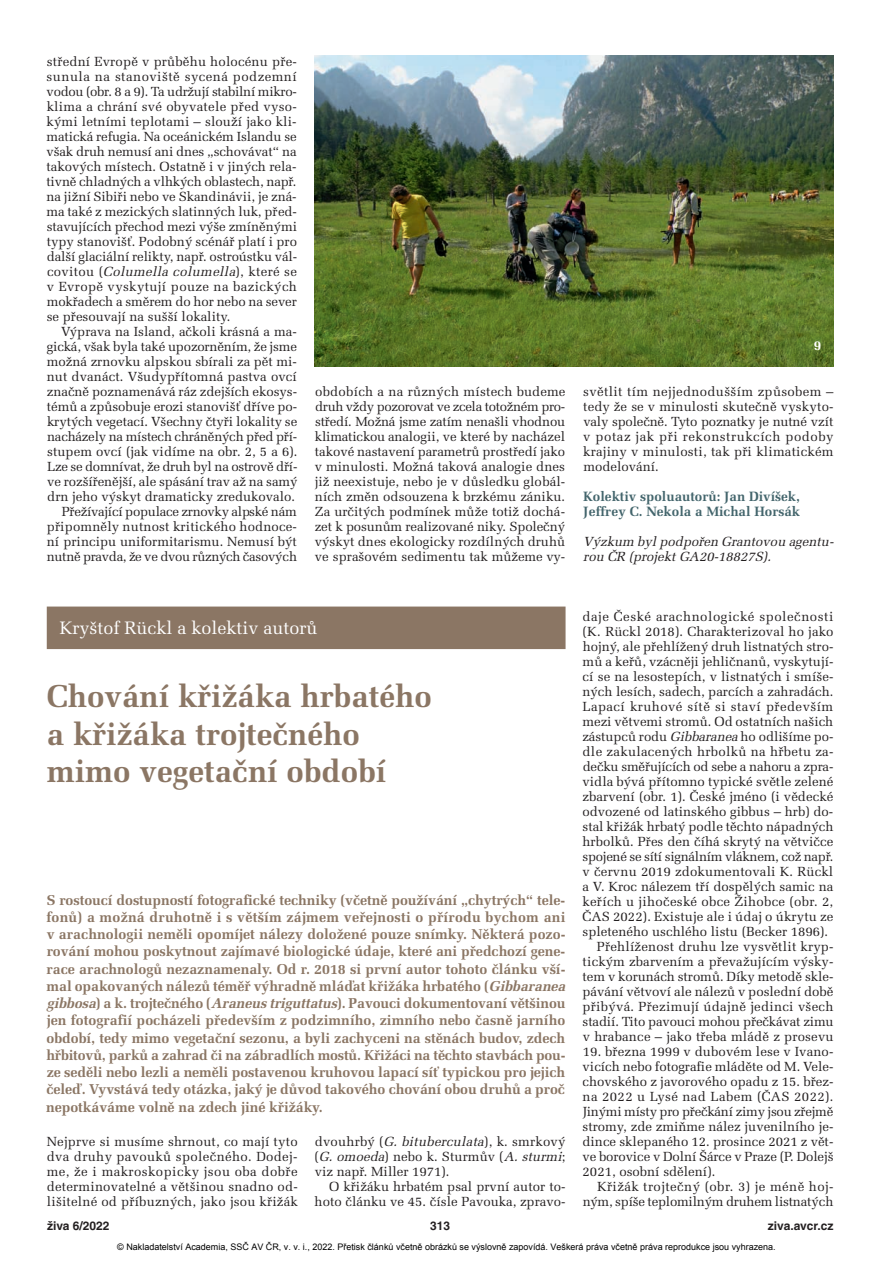
<style>
.page{position:relative;width:893px;height:1263px;background:#fff}
.page>*{position:absolute;margin:0;border:0;box-sizing:border-box;transform-origin:0 0}
.t1{font:700 31.5px/37.5px "Melior CE";color:#8b7664}
.t2{font:18px "Melior CE";color:#fff}
.t3{font:700 14.25px/17.2px "Melior CE";letter-spacing:-.005em;color:#8b7664}
.t4{font:700 13.5px/15px "Melior CE";color:#43656c}
.t5{font:700 13.5px "Melior CE";color:#fff}
.t6{font:13.2px/15px "Melior CE";color:#231f20;text-align:justify}
.t7{font:13.2px/15px "Melior CE";letter-spacing:-.02em;color:#231f20;text-align:right}
.t8{font:13.2px "Melior CE";letter-spacing:.02em;color:#231f20}
.t9{font:italic 13.2px/15px "Melior CE";color:#231f20}
.t10{font:13.2px "Melior CE";letter-spacing:.04em;color:#231f20}
.t11{font:13.2px "Melior CE";letter-spacing:.035em;color:#231f20}
.t12{font:700 12px "Helvetica CE";color:#231f20}
.t13{font:9px "Arial";color:#000}
.s1{font-style:italic}
</style>
<div class="page">
<div style="left:47px;top:606px;width:519px;height:43px;background:#8b7664"></div>
<img style="left:315px;top:55px;width:518px;height:311px">
<p class="t6" style="left:46px;top:56px;width:252px">střední Evropě v průběhu holocénu pře&shy;sunula na stanoviště sycená podzemní vodou (obr. 8 a 9). Ta udržují stabilní mikro - klima a chrání své obyvatele před vyso&shy;kými letními teplotami – slouží jako kli&shy;matická refugia. Na oceánickém Islandu se však druh nemusí ani dnes „schovávat“ na takových místech. Ostatně i v jiných rela&shy;tivně chladných a vlhkých oblastech, např. na jižní Sibiři nebo ve Skandinávii, je zná&shy;ma také z mezických slatinných luk, před&shy;stavujících přechod mezi výše zmíněnými typy stanovišť. Podobný scénář platí i pro další glaciální relikty, např. ostroústku vál&shy;c o v i t o u ( <span class="s1">Columella columella</span>) , k t e r é s e v Evropě vyskytují pouze na bazických mokřadech a směrem do hor nebo na sever se přesouvají na sušší lokality.</p>
<p class="t6" style="left:47px;top:326px;width:252px;text-align:right">Výprava na Island, ačkoli krásná a ma&shy;gická, však byla také upozorněním, že jsme možná zrnovku alpskou sbírali za pět mi - nut dvanáct. Všudypřítomná pastva ovcí značně poznamenává ráz zdejších ekosys - témů a způsobuje erozi stanovišť dříve po - krytých vegetací. Všechny čtyři lokality se nacházely na místech chráněných před pří&shy;stupem ovcí (jak vidíme na obr. 2, 5 a 6).<br>Lze se domnívat, že druh byl na ostrově dří&shy;ve rozšířenější, ale spásání trav až na samý drn jeho výskyt dramaticky zredukovalo.<br>Přežívající populace zrnovky alpské nám připomněly nutnost kritického hodnoce&shy;ní principu uniformitarismu. Nemusí být nutně pravda, že ve dvou různých časových</p>
<p class="t5" style="left:814px;top:341px;width:9px">9</p>
<p class="t6" style="left:315px;top:386px;width:252px">obdobích a na různých místech budeme druh vždy pozorovat ve zcela totožném pro&shy;středí. Možná jsme zatím nenašli vhodnou klimatickou analogii, ve které by nacházel takové nastavení parametrů prostředí jako v minulosti. Možná taková analogie dnes již neexistuje, nebo je v důsledku globál&shy;ních změn odsouzena k brzkému zániku.<br>Za určitých podmínek může totiž dochá&shy;zet k posunům realizované niky. Společný výskyt dnes ekologicky rozdílných druhů ve sprašovém sedimentu tak můžeme vy -</p>
<p class="t6" style="left:583px;top:386px;width:252px">světlit tím nejjednodušším způsobem – tedy že se v minulosti skutečně vyskyto&shy;valy společně. Tyto poznatky je nutné vzít v potaz jak při rekonstrukcích podoby krajiny v minulosti, tak při klimatickém modelování.</p>
<p class="t4" style="left:583px;top:491px;width:218px">Kolektiv spoluautorů: Jan Divíšek,<br>Jeffrey C. Nekola a Michal Horsák</p>
<p class="t9" style="left:583px;top:536px;width:254px">Výzkum bylpodpořen Grantovou agentu&shy;rou ČR (projekt GA20-18827S).</p>
<h2 class="t2" style="left:60px;top:621px;width:260px">Kryštof Rückl a kolektiv autorů</h2>
<h1 class="t1" style="left:47px;top:682px;width:387px">Chování křižáka hrbatého a křižáka trojtečného mimo vegetační období</h1>
<p class="t3" style="left:46px;top:893px;width:524px">S rostoucí dostupností fotografické techniky (včetně používání „chytrých“ tele&shy;fonů) a možná druhotně i s větším zájmem veřejnosti o přírodu bychom ani v arachnologii neměli opomíjet nálezy doložené pouze snímky. Některá pozo&shy;rování mohou poskytnout zajímavé biologické údaje, které ani předchozí gene&shy;race arachnologů nezaznamenaly. Od r. 2018 si první autor tohoto článku vší&shy;mal opakovaných nálezů téměř výhradně mláďat křižáka hrbatého (<span class="s1">Gibbaranea gibbosa</span>) a k. trojtečného (<span class="s1">Araneus triguttatus</span>). Pavouci dokumentovaní většinou jen fotografií pocházeli především z podzimního, zimního nebo časně jarního období, tedy mimo vegetační sezonu, a byli zachyceni na stěnách budov, zdech hřbitovů, parků a zahrad či na zábradlích mostů. Křižáci na těchto stavbách pou&shy;ze seděli nebo lezli a neměli postavenou kruhovou lapací síť typickou pro jejich čeleď. Vyvstává tedy otázka, jaký je důvod takového chování obou druhů a proč nepotkáváme volně na zdech jiné křižáky.</p>
<p class="t6" style="left:47px;top:1136px;width:253px">Nejprve si musíme shrnout, co mají tyto dva druhy pavouků společného. Dodej&shy;me, že i makroskopicky jsou oba dobře determinovatelné a většinou snadno od - lišitelné od příbuzných, jako jsou křižák</p>
<p class="t6" style="left:315px;top:1136px;width:252px">dvouhrbý (<span class="s1">G. bituberculata</span>), k. smrkový (<span class="s1">G. omoeda</span>) nebo k. Sturmův (<span class="s1">A. sturmi</span>; viz např. Miller 1971).</p>
<p class="t6" style="left:315px;top:1181px;width:252px;text-align:right">O křižáku hrbatém psal první autor to - hoto článku ve 45. čísle Pavouka, zpravo-</p>
<p class="t10" style="left:582px;top:612px;width:252px">daje České arachnologické společnosti</p>
<p class="t6" style="left:583px;top:626px;width:253px">(K. Rückl 2018). Charakterizoval ho jako</p>
<p class="t6" style="left:583px;top:641px;width:252px">hojný, ale přehlížený druh listnatých stro-</p>
<p class="t6" style="left:583px;top:656px;width:252px">mů a keřů, vzácněji jehličnanů, vyskytují -</p>
<p class="t6" style="left:583px;top:671px;width:252px">cí se na lesostepích, v listnatých i smíše-</p>
<p class="t6" style="left:582px;top:686px;width:252px">ných lesích, sadech, parcích a zahradách.</p>
<p class="t11" style="left:582px;top:702px;width:252px">Lapací kruhové sítě si staví především</p>
<p class="t6" style="left:582px;top:716px;width:252px">mezi větvemi stromů. Od ostatních našich</p>
<p class="t6" style="left:582px;top:731px;width:253px">zástupců rodu <span class="s1">Gibbaranea</span>ho odlišíme po -</p>
<p class="t8" style="left:583px;top:747px;width:252px">dle zakulacených hrbolků na hřbetu za -</p>
<p class="t6" style="left:583px;top:761px;width:252px">dečku směřujících od sebe a nahoru a zpra-</p>
<p class="t6" style="left:583px;top:776px;width:252px">vidla bývá přítomno typické světle zelené</p>
<p class="t6" style="left:583px;top:791px;width:252px">zbarvení (obr. 1). České jméno (i vědecké</p>
<p class="t6" style="left:582px;top:806px;width:252px">odvozené od latinského gibbus – hrb) do -</p>
<p class="t6" style="left:582px;top:821px;width:252px">stal křižák hrbatý podle těchto nápadných</p>
<p class="t6" style="left:583px;top:836px;width:252px">hrbolků. Přes den číhá skrytý na větvičce</p>
<p class="t7" style="left:583px;top:851px;width:252px">spojené se sítí signálním vláknem, což např.</p>
<p class="t6" style="left:583px;top:866px;width:252px">v červnu 2019 zdokumentovali K. Rückl</p>
<p class="t6" style="left:582px;top:881px;width:252px">a V. Kroc nálezem tří dospělých samic na</p>
<p class="t8" style="left:582px;top:897px;width:252px">keřích u jihočeské obce Žihobce (obr. 2,</p>
<p class="t6" style="left:582px;top:911px;width:253px">ČAS 2022). Existuje ale i údaj o úkrytu ze</p>
<p class="t6" style="left:583px;top:926px;width:247px">spleteného uschlého listu (Becker 1896).</p>
<p class="t6" style="left:597px;top:941px;width:238px">Přehlíženost druhu lze vysvětlit kryp-</p>
<p class="t6" style="left:583px;top:956px;width:252px">tickým zbarvením a převažujícím výsky-</p>
<p class="t6" style="left:583px;top:971px;width:252px">tem v korunách stromů. Díky metodě skle-</p>
<p class="t6" style="left:582px;top:986px;width:252px">pávání větvoví ale nálezů v poslední době</p>
<p class="t8" style="left:582px;top:1002px;width:252px">přibývá. Přezimují údajně jedinci všech</p>
<p class="t6" style="left:583px;top:1016px;width:253px">stadií. Tito pavouci mohou přečkávat zimu</p>
<p class="t6" style="left:583px;top:1031px;width:252px">v hrabance – jako třeba mládě z prosevu</p>
<p class="t6" style="left:582px;top:1046px;width:253px">19. března 1999 v dubovém lese v Ivano&shy;vicích nebo fotografie mláděte od M. Vele&shy;chovského z javorového opadu z 15. břez&shy;na 2022 u Lysé nad Labem (ČAS 2022).<br>Jinými místy pro přečkání zimy jsou zřejmě stromy, zde zmiňme nález juvenilního je - dince sklepaného 12. prosince 2021 z vět&shy;ve borovice v Dolní Šárce v Praze (P. Dolejš 2021, osobní sdělení).</p>
<p class="t7" style="left:583px;top:1181px;width:252px">Křižák trojtečný (obr. 3) je méně hoj&shy;ným, spíše teplomilným druhem listnatých</p>
<p class="t12" style="left:47px;top:1221px;width:64px">živa 6/2022</p>
<p class="t12" style="left:430px;top:1221px;width:22px">313</p>
<p class="t12" style="left:768px;top:1221px;width:67px">ziva.avcr.cz</p>
<p class="t13" style="left:117px;top:1241px;width:660px">© Nakladatelství Academia, SSČ AV ČR, v. v. i., 2022. Přetisk článků včetně obrázků se výslovně zapovídá. Veškerá práva včetně práva reprodukce jsou vyhrazena.</p>
</div>
